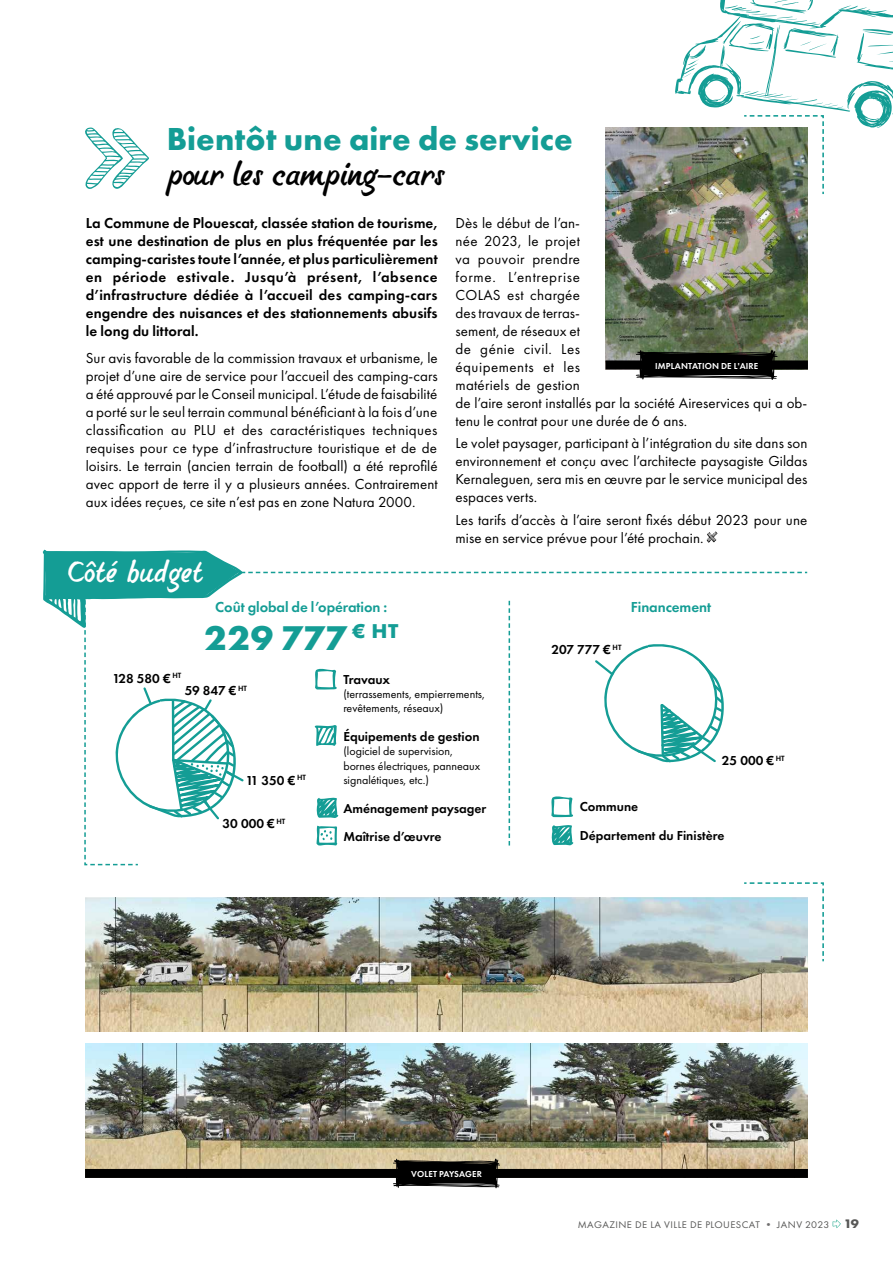
<style>
.page{position:relative;width:893px;height:1263px;background:#fff}
.page>*{position:absolute;margin:0;border:0;box-sizing:border-box;transform-origin:0 0}
.t1{font:37.05px "Hello Font ID Qing Hua Xing Kai";letter-spacing:-.015em;color:#000;scale:1.05 1}
.t2{font:700 35.7px "Futura PT";letter-spacing:.005em;color:#149d95;scale:1.05 1}
.t3{font:34.5px "Hello Font ID Qing Hua Xing Kai";letter-spacing:.005em;color:#fff}
.t4{font:700 33px "Futura PT";letter-spacing:.005em;color:#149d95}
.t5{font:15px/18px "Futura PT";letter-spacing:.005em;color:#000;text-align:justify}
.t6{font:600 15px/18px "Futura PT";letter-spacing:.005em;color:#000;text-align:justify}
.t7{font:600 15px "Futura PT";letter-spacing:-.005em;color:#149d95}
.t8{font:600 13.5px/28.5px "Futura PT";color:#000}
.t9{font:12px/14.4px "Futura PT";color:#000}
.t10{font:10.05px "Futura PT";letter-spacing:.04em;color:#575756;scale:1.05 1}
.t11{font:600 9px "Futura PT";letter-spacing:.015em;color:#fff}
.s1{font-size:10.35px;color:#706f6f}
.s2{font-weight:700;font-size:12.9px}
</style>
<div class="page">
<img style="left:85px;top:1044px;width:723px;height:125px">
<svg style="left:85px;top:127px;width:64px;height:62px"></svg>
<img style="left:85px;top:897px;width:723px;height:135px">
<svg style="left:42px;top:549px;width:760px;height:316px"></svg>
<svg style="left:707px;top:531px;width:11px;height:12px"></svg>
<img style="left:605px;top:128px;width:203px;height:232px">
<svg style="left:743px;top:882px;width:81px;height:81px"></svg>
<svg style="left:675px;top:0;width:218px;height:196px"></svg>
<div style="left:605px;top:360px;width:203px;height:9px;background:#000"></div>
<div style="left:85px;top:1169px;width:723px;height:9px;background:#000"></div>
<svg style="left:393px;top:1158px;width:107px;height:30px"></svg>
<svg style="left:636px;top:349px;width:142px;height:31px"></svg>
<svg style="left:832px;top:1219px;width:9px;height:9px"></svg>
<h3 class="t4" style="left:167px;top:117px;width:408px">Bientôt une aire de service</h3>
<h1 class="t1" style="left:167px;top:152px;width:266px">pour les camping-cars</h1>
<p class="t6" style="left:86px;top:214px;width:353px">La Commune de Plouescat, classée station de tourisme, est une destination de plus en plus fréquentée par les camping-caristes toute l’année, et plus particulièrement en période estivale. Jusqu’à présent, l’absence d’infrastructure dédiée à l’accueil des camping-cars engendre des nuisances et des stationnements abusifs le long du littoral.</p>
<p class="t5" style="left:86px;top:348px;width:353px">Sur avis favorable de la commission travaux et urbanisme, le projet d’une aire de service pour l’accueil des camping-cars a été approuvé par le Conseil municipal. L’étude de faisabilité a porté sur le seul terrain communal bénéficiant à la fois d’une classification au PLU et des caractéristiques techniques requises pour ce type d’infrastructure touristique et de de loisirs. Le terrain (ancien terrain de football) a été reprofilé avec apport de terre il y a plusieurs années. Contrairement aux idées reçues, ce site n’est pas en zone Natura 2000.</p>
<h3 class="t3" style="left:67px;top:553px;width:137px">Côté budget</h3>
<p class="t7" style="left:215px;top:598px;width:173px">Coût global de l’opération :</p>
<h2 class="t2" style="left:204px;top:614px;width:186px">229 777 <sup>€</sup> <sup>HT</sup></h2>
<p class="t5" style="left:455px;top:214px;width:353px;text-align:left">Dès le début de l’an-<br>née 2023, le projet<br>va pouvoir prendre<br>forme. L’entreprise<br>COLAS est chargée<br>des travaux de terras-<br>sement, de réseaux et<br>de génie civil. Les<br>équipements et les<br>matériels de gestion<br>de l’aire seront installés par la société Aireservices qui a ob&shy;tenu le contrat pour une durée de 6 ans.</p>
<p class="t5" style="left:455px;top:434px;width:353px">Le volet paysager, participant à l’intégration du site dans son environnement et conçu avec l’architecte paysagiste Gildas Kernaleguen, sera mis en œuvre par le service municipal des espaces verts.</p>
<p class="t5" style="left:455px;top:510px;width:353px">Les tarifs d’accès à l’aire seront fixés début 2023 pour une mise en service prévue pour l’été prochain.</p>
<p class="t11" style="left:655px;top:360px;width:105px">IMPLANTATION DE L'AIRE</p>
<p class="t7" style="left:631px;top:598px;width:82px">Financement</p>
<p class="t8" style="left:551px;top:635px;width:72px">207 777 € <sup>HT</sup></p>
<p class="t8" style="left:112px;top:664px;width:70px">128 580 € <sup>HT</sup></p>
<p class="t8" style="left:185px;top:676px;width:64px">59 847 € <sup>HT</sup></p>
<p class="t8" style="left:246px;top:766px;width:62px">11 350 € <sup>HT</sup></p>
<p class="t8" style="left:223px;top:809px;width:64px">30 000 € <sup>HT</sup></p>
<p class="t8" style="left:343px;top:665px;width:48px">Travaux</p>
<p class="t9" style="left:343px;top:687px;width:143px">(terrassements, empierrements, revêtements, réseaux)</p>
<p class="t8" style="left:343px;top:722px;width:138px">Équipements de gestion</p>
<p class="t9" style="left:343px;top:744px;width:138px">(logiciel de supervision, bornes électriques, panneaux signalétiques, etc.)</p>
<p class="t8" style="left:343px;top:794px;width:145px">Aménagement paysager<br>Maîtrise d’œuvre</p>
<p class="t8" style="left:722px;top:746px;width:64px">25 000 € <sup>HT</sup></p>
<p class="t8" style="left:580px;top:792px;width:146px">Commune<br>Département du Finistère</p>
<p class="t11" style="left:411px;top:1168px;width:72px">VOLET PAYSAGER</p>
<p class="t10" style="left:578px;top:1219px;width:269px">MAGAZINE DE LA VILLE DE PLOUESCAT <span class="s1">•</span> JANV 2023 <span class="s2">19</span></p>
</div>
